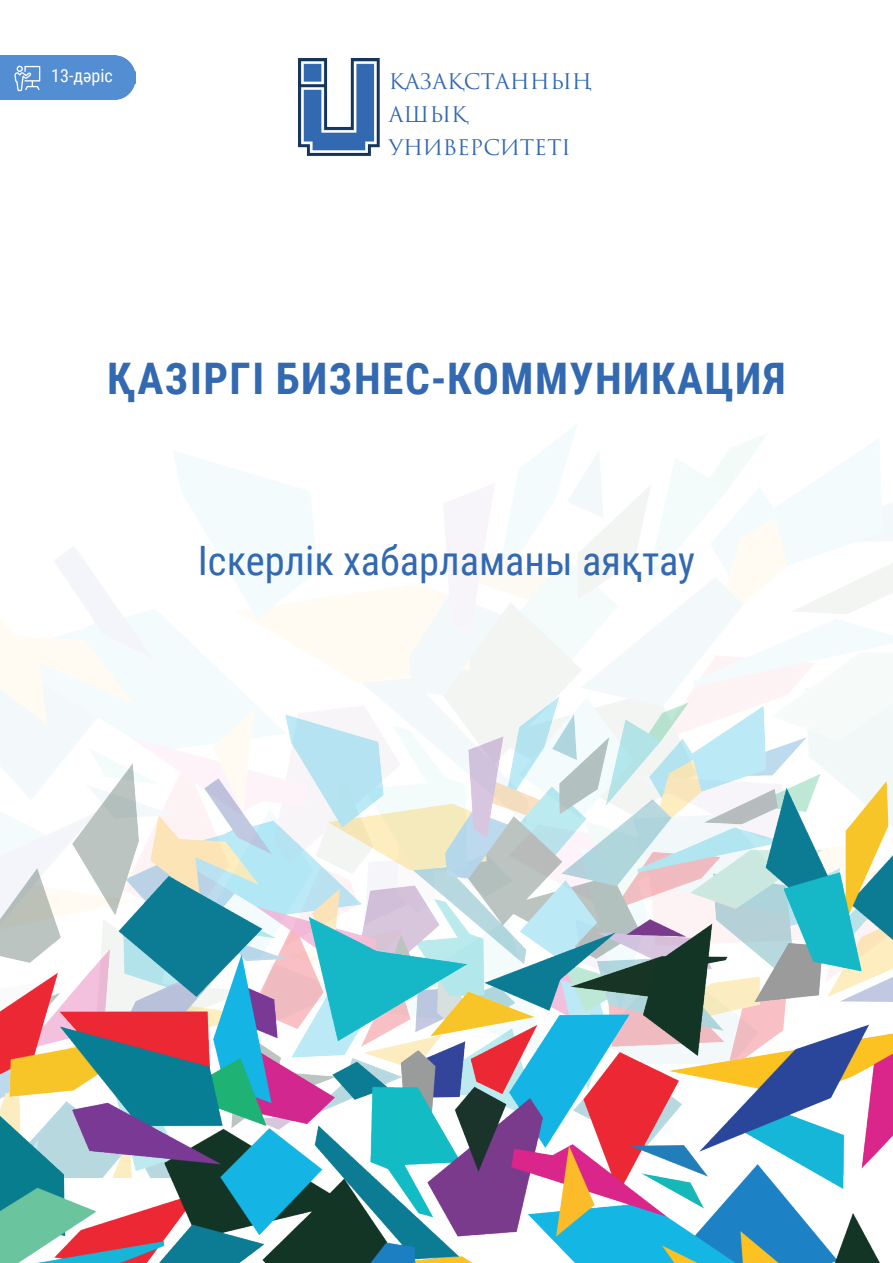
<style>
.page{position:relative;width:893px;height:1263px;background:#fff}
.page>*{position:absolute;margin:0;border:0;box-sizing:border-box;transform-origin:0 0}
.t1{font:700 43.5px "Roboto Condensed";letter-spacing:.035em;color:#3269b1}
.t2{font:40.5px "Roboto Condensed";color:#3269b1}
.t3{font:21px "Trajan Pro 3";color:#3269b1}
.t4{font:18px "Roboto Condensed";color:#fff}
</style>
<div class="page">
<img style="left:0;top:425px;width:893px;height:638px">
<img style="left:0;top:696px;width:892px;height:33px">
<img style="left:0;top:729px;width:892px;height:534px">
<div style="left:0;top:55px;width:136px;height:45px;background:#538dd2"></div>
<svg style="left:14px;top:66px;width:26px;height:25px"></svg>
<img style="left:298px;top:58px;width:82px;height:98px">
<p class="t4" style="left:51px;top:63px;width:63px">13-дәріс</p>
<p class="t3" style="left:389px;top:67px;width:205px">ҚАЗАҚСТАННЫҢ</p>
<p class="t3" style="left:389px;top:100px;width:81px">АШЫҚ</p>
<p class="t3" style="left:389px;top:133px;width:184px">УНИВЕРСИТЕТІ</p>
<p class="t1" style="left:107px;top:348px;width:680px">ҚАЗІРГІ БИЗНЕС-КОММУНИКАЦИЯ</p>
<p class="t2" style="left:198px;top:532px;width:499px">Іскерлік хабарламаны аяқтау</p>
</div>
